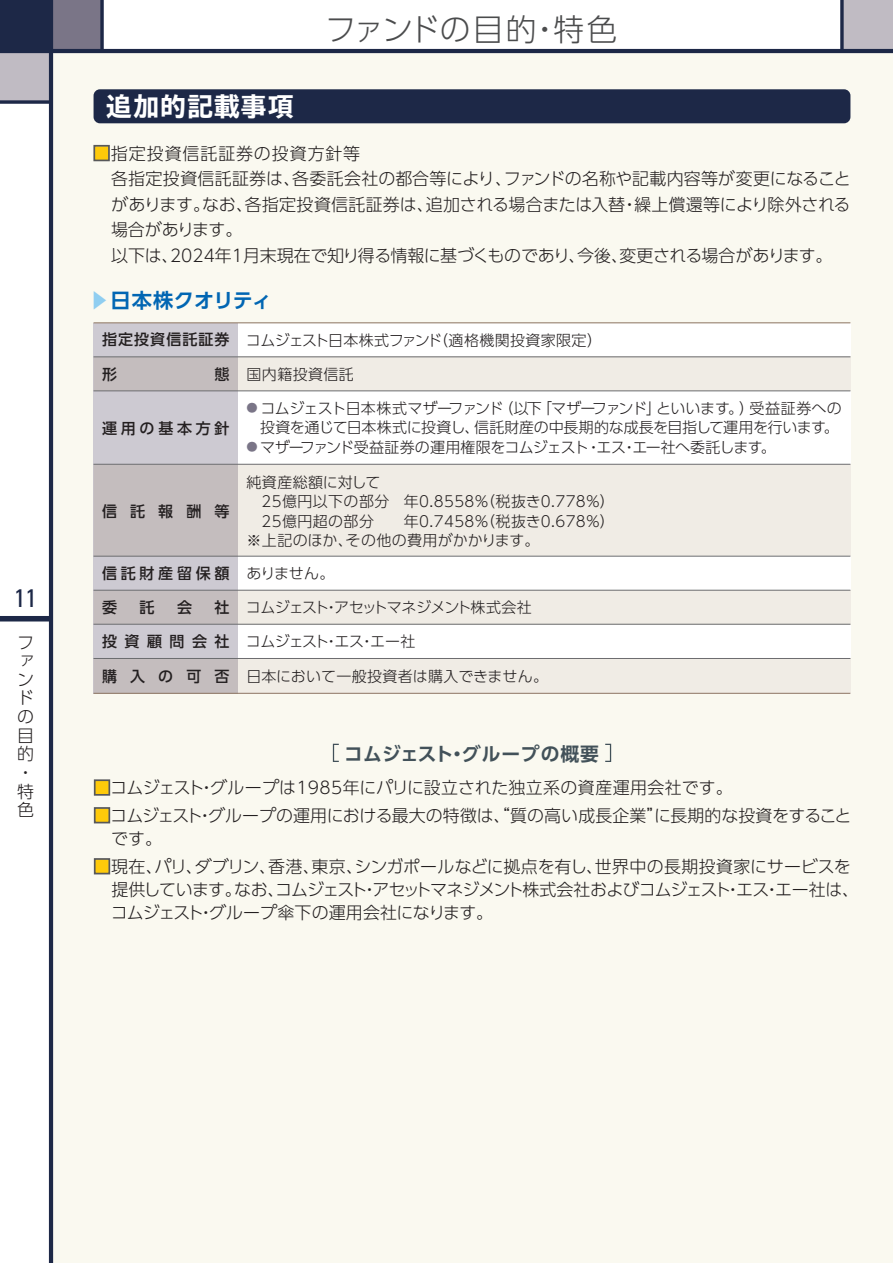
<style>
.page{position:relative;width:893px;height:1263px;background:#fff}
.page>*{position:absolute;margin:0;border:0;box-sizing:border-box;transform-origin:0 0}
.t1{font:300 30.75px "UD Shin Go Pro";letter-spacing:.005em;color:#4b4c4d}
.t2{font:700 expanded 25.5px "TBUD Go Std";letter-spacing:.06em;color:#fff}
.t3{font:condensed 25.5px "Univers LT Std";color:#1d2847}
.t4{font:700 20.25px "UD Shin Go Pro De";color:#0166b3}
.t5{font:700 18.75px "UD Shin Go Pro De";letter-spacing:.035em;color:#425159}
.t6{font:300 16.95px/18.6px "UD Shin Go Pro";letter-spacing:-.01em;color:#231f20}
.t7{font:300 16.95px/23.2px "UD Shin Go Pro";letter-spacing:-.035em;color:#231f20}
.t8{font:300 15px/19.5px "UD Shin Go Pro";letter-spacing:.025em;color:#231f20}
.t9{font:300 15px/19.5px "UD Shin Go Pro";letter-spacing:-.025em;color:#231f20;text-align:right}
.t10{font:300 15px "UD Shin Go Pro";letter-spacing:-.005em;color:#231f20}
.t11{font:300 15px "UD Shin Go Pro";letter-spacing:-.03em;color:#231f20}
.t12{font:500 15px "UD Shin Go Pro";letter-spacing:.25em;color:#231f20}
.t13{font:300 15px "UD Shin Go Pro";letter-spacing:-.045em;color:#231f20}
.t14{font:300 15px "UD Shin Go Pro";letter-spacing:-.035em;color:#231f20}
.s1{color:#feca0a}
.s2{color:#8fcef1}
.s3{font-weight:500}
.s4{font-size:11.25px;color:#7a7587}
.s5{font-weight:300}
</style>
<div class="page">
<div style="left:51px;top:51px;width:842px;height:1212px;background:#faf9f0"></div>
<div style="left:842px;top:0;width:51px;height:51px;background:#c0bbc3"></div>
<div style="left:0;top:0;width:51px;height:51px;background:#1d2847"></div>
<div style="left:0;top:51px;width:51px;height:51px;background:#c0bbc3"></div>
<div style="left:51px;top:0;width:51px;height:51px;background:#7a7587"></div>
<div style="left:0;top:616px;width:51px;height:5px;background:#1d2847"></div>
<hr style="left:49px;top:0;width:4px;height:1263px;background:#1d2847">
<hr style="left:0;top:49px;width:893px;height:4px;background:#1d2847">
<svg style="left:0;top:100px;width:49px;height:4px"></svg>
<svg style="left:100px;top:0;width:4px;height:49px"></svg>
<svg style="left:840px;top:0;width:4px;height:49px"></svg>
<div style="left:94px;top:323px;width:144px;height:370px;background:#cdcad2"></div>
<div style="left:238px;top:323px;width:612px;height:370px;background:#fff"></div>
<div style="left:94px;top:464px;width:144px;height:92px;background:#c4bdbe"></div>
<div style="left:238px;top:464px;width:612px;height:92px;background:#f0ece5"></div>
<div style="left:94px;top:357px;width:144px;height:34px;background:#c4bdbe"></div>
<div style="left:238px;top:357px;width:612px;height:34px;background:#f0ece5"></div>
<div style="left:94px;top:658px;width:144px;height:35px;background:#c4bdbe"></div>
<div style="left:238px;top:658px;width:612px;height:35px;background:#f0ece5"></div>
<div style="left:94px;top:590px;width:144px;height:34px;background:#c4bdbe"></div>
<div style="left:238px;top:590px;width:612px;height:34px;background:#f0ece5"></div>
<div style="left:94px;top:89px;width:756px;height:34px;background:#1d2847;border-radius:6px"></div>
<div style="left:93px;top:145px;width:17px;height:16px;border:2px solid #57585a"></div>
<hr style="left:94px;top:391px;width:756px;height:1px;background:#6c6d70">
<hr style="left:94px;top:357px;width:756px;height:1px;background:#6c6d70">
<hr style="left:94px;top:464px;width:756px;height:1px;background:#6c6d70">
<hr style="left:94px;top:624px;width:756px;height:1px;background:#6c6d70">
<hr style="left:94px;top:590px;width:756px;height:1px;background:#6c6d70">
<hr style="left:94px;top:658px;width:756px;height:1px;background:#6c6d70">
<hr style="left:94px;top:556px;width:756px;height:1px;background:#6c6d70">
<hr style="left:94px;top:322px;width:756px;height:1px;background:#927b68">
<hr style="left:94px;top:693px;width:756px;height:1px;background:#927b68">
<div style="left:333px;top:744px;width:6px;height:18px;border:1px solid #425159"></div>
<div style="left:605px;top:744px;width:6px;height:18px;border:1px solid #425159"></div>
<div style="left:94px;top:779px;width:16px;height:17px;border:2px solid #57585a"></div>
<div style="left:94px;top:807px;width:16px;height:16px;border:2px solid #57585a"></div>
<div style="left:94px;top:858px;width:16px;height:16px;border:2px solid #57585a"></div>
<h2 class="t3" style="left:14px;top:582px;width:24px">11</h2>
<p class="t6" style="left:17px;top:632px;width:18px">ファンドの目的・特色</p>
<h2 class="t2" style="left:106px;top:92px;width:189px">追加的記載事項</h2>
<h1 class="t1" style="left:325px;top:4px;width:294px">ファンドの目的・特色</h1>
<p class="t6" style="left:111px;top:140px;width:741px;line-height:25.5px;text-indent:-18px"><span class="s1">■</span>指定投資信託証券の投資方針等<br>各指定投資信託証券は、各委託会社の都合等により、ファンドの名称や記載内容等が変更になることがあります。なお、各指定投資信託証券は、追加される場合または入替・繰上償還等により除外される場合があります。<br>以下は、2024年1月末現在で知り得る情報に基づくものであり、今後、変更される場合があります。</p>
<p class="t4" style="left:89px;top:284px;width:184px"><span class="s2">▶</span>日本株クオリティ</p>
<p class="t10" style="left:102px;top:328px;width:501px"><span class="s3">指定投資信託証券</span> コムジェスト日本株式ファンド（適格機関投資家限定）</p>
<p class="t12" style="left:102px;top:362px;width:16px">形</p>
<p class="t8" style="left:215px;top:364px;width:141px"><span class="s3">態</span> 国内籍投資信託</p>
<p class="t12" style="left:102px;top:416px;width:129px">運用の基本方針</p>
<p class="t12" style="left:102px;top:499px;width:129px">信託報酬等</p>
<p class="t9" style="left:247px;top:398px;width:597px"><span class="s4">●</span> コムジェスト日本株式マザーファンド（以下「マザーファンド」といいます。）受益証券への投資を通じて日本株式に投資し、信託財産の中長期的な成長を目指して運用を行います。</p>
<p class="t11" style="left:247px;top:435px;width:531px"><span class="s4">●</span> マザーファンド受益証券の運用権限をコムジェスト・エス・エー社へ委託します。</p>
<p class="t8" style="left:262px;top:472px;width:355px;text-indent:-15px">純資産総額に対して<br>25億円以下の部分 年0.8558％（税抜き0.778％）<br>25億円超の部分</p>
<p class="t8" style="left:247px;top:511px;width:370px;text-indent:157px">年0.7458％（税抜き0.678％）※上記のほか、その他の費用がかかります。</p>
<p class="t12" style="left:102px;top:561px;width:234px">信託財産留保額 <span class="s5">ありません。</span></p>
<p class="t12" style="left:102px;top:595px;width:16px">委</p>
<p class="t12" style="left:140px;top:595px;width:16px">託</p>
<p class="t12" style="left:177px;top:595px;width:16px">会</p>
<p class="t13" style="left:215px;top:595px;width:319px"><span class="s3">社</span> コムジェスト・アセットマネジメント株式会社</p>
<p class="t14" style="left:102px;top:629px;width:315px"><span class="s3">投資顧問会社</span> コムジェスト・エス・エー社</p>
<p class="t10" style="left:102px;top:664px;width:448px"><span class="s3">購 入 の 可 否</span> 日本において一般投資者は購入できません。</p>
<p class="t5" style="left:344px;top:739px;width:256px">コムジェスト・グループの概要</p>
<p class="t6" style="left:94px;top:778px;width:641px"><span class="s1">■</span>コムジェスト・グループは1985年にパリに設立された独立系の資産運用会社です。</p>
<p class="t6" style="left:111px;top:803px;width:742px;line-height:23.2px;text-indent:-18px"><span class="s1">■</span>コムジェスト・グループの運用における最大の特徴は、“質の高い成長企業”に長期的な投資をすることです。</p>
<p class="t7" style="left:111px;top:854px;width:750px;text-indent:-17px"><span class="s1">■</span>現在、パリ、ダブリン、香港、東京、シンガポールなどに拠点を有し、世界中の長期投資家にサービスを提供しています。なお、コムジェスト・アセットマネジメント株式会社およびコムジェスト・エス・エー社は、コムジェスト・グループ傘下の運用会社になります。</p>
</div>
